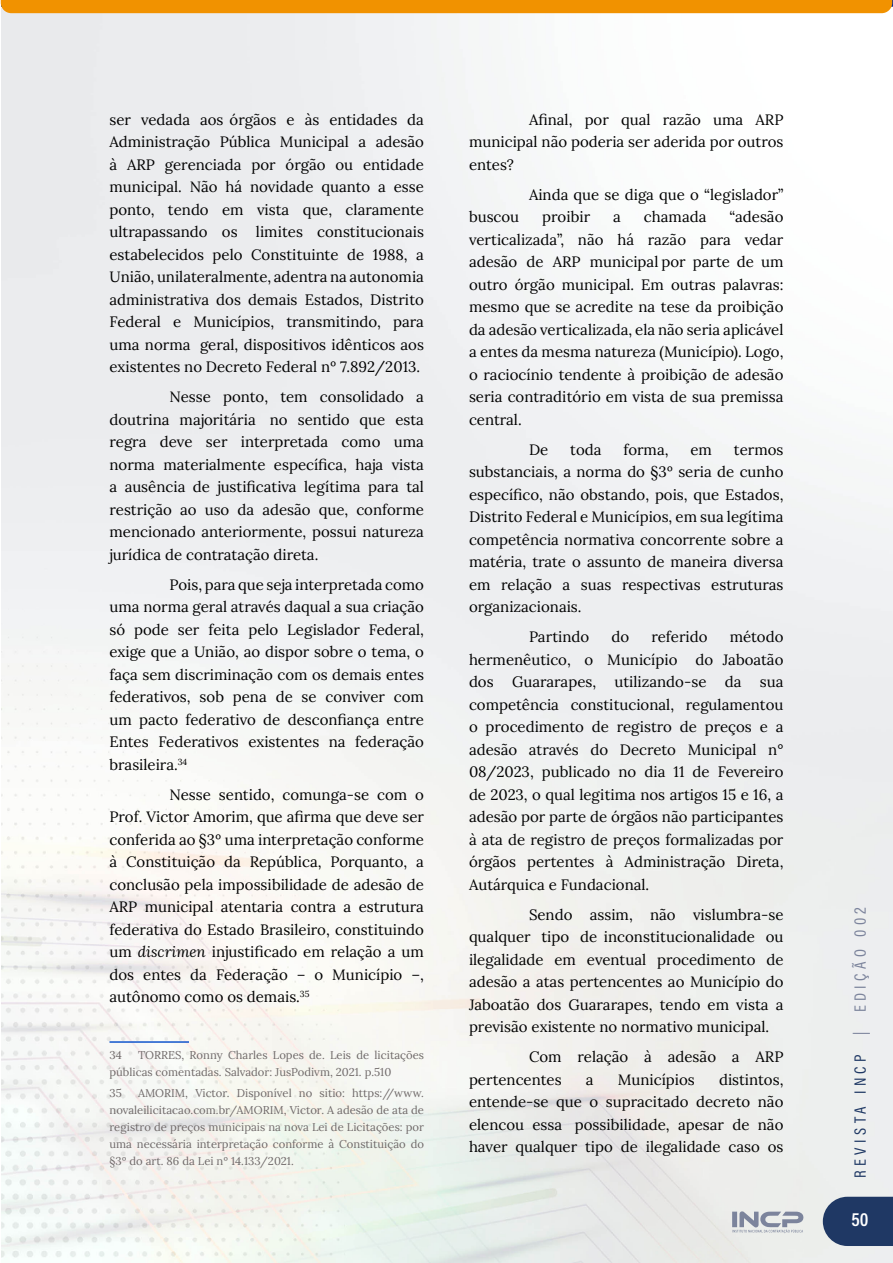
<style>
.page{position:relative;width:893px;height:1263px;background:#fff}
.page>*{position:absolute;margin:0;border:0;box-sizing:border-box;transform-origin:0 0}
.t1{font:19.35px "Acumin Variable Concept";color:#fff}
.t2{font:16.5px "Acumin Variable Concept";letter-spacing:.265em;color:#1f3864}
.t3{font:15px/22.5px "Lora";color:#000;text-align:justify}
.t4{font:11.25px/16.8px "Lora";color:#6f6969}
.s1{font-style:italic}
.s2{color:#7c849c}
</style>
<div class="page">
<img style="left:1px;top:0;width:892px;height:1263px">
<svg style="left:823px;top:1197px;width:70px;height:49px;background:#2d456d"></svg>
<div style="left:1px;top:0;width:891px;height:13px;background:#f19200"></div>
<svg style="left:732px;top:1211px;width:72px;height:22px;background:#babec7"></svg>
<hr style="left:110px;top:1041px;width:79px;height:2px;background:#15c">
<p class="t3" style="left:110px;top:107px;width:316px">ser vedada aos órgãos e às entidades da Administração Pública Municipal a adesão à ARP gerenciada por órgão ou entidade municipal. Não há novidade quanto a esse ponto, tendo em vista que, claramente ultrapassando os limites constitucionais estabelecidos pelo Constituinte de 1988, a União, unilateralmente, adentra na autonomia administrativa dos demais Estados, Distrito Federal e Municípios, transmitindo, para uma norma geral, dispositivos idênticos aos existentes no Decreto Federal nº 7.892/2013.</p>
<p class="t3" style="left:110px;top:385px;width:316px;text-indent:60px">Nesse ponto, tem consolidado a doutrina majoritária no sentido que esta regra deve ser interpretada como uma norma materialmente específica, haja vista a ausência de justificativa legítima para tal restrição ao uso da adesão que, conforme mencionado anteriormente, possui natureza jurídica de contratação direta.</p>
<p class="t3" style="left:110px;top:572px;width:316px;text-indent:60px">Pois, para que seja interpretada como uma norma geral através da qual a sua criação só pode ser feita pelo Legislador Federal, exige que a União, ao dispor sobre o tema, o faça sem discriminação com os demais entes federativos, sob pena de se conviver com um pacto federativo de desconfiança entre Entes Federativos existentes na federação brasileira.<sup>34</sup></p>
<p class="t3" style="left:110px;top:782px;width:316px;text-indent:60px">Nesse sentido, comunga-se com o Prof. Victor Amorim, que afirma que deve ser conferida ao §3º uma interpretação conforme à Constituição da República, Porquanto, a conclusão pela impossibilidade de adesão de ARP municipal atentaria contra a estrutura federativa do Estado Brasileiro, constituindo um <span class="s1">discrimen</span> injustificado em relação a um dos entes da Federação – o Município –, autônomo como os demais.<sup>35</sup></p>
<p class="t4" style="left:110px;top:1046px;width:316px;text-indent:28px">TORRES, Ronny Charles Lopes de. Leis de licitações públicas comentadas. Salvador: JusPodivm, 2021. p.510</p>
<p class="t4" style="left:110px;top:1084px;width:14px">35</p>
<p class="t4" style="left:110px;top:1046px;width:14px">34</p>
<p class="t4" style="left:110px;top:1084px;width:316px;text-align:justify;text-indent:28px">AMORIM, Victor. Disponível no sitio: https://www. novaleilicitacao.com.br/AMORIM, Victor. A adesão de ata de registro de preços municipais na nova Lei de Licitações: por uma necessária interpretação conforme à Constituição do §3º do art. 86 da Lei nº 14.133/2021.</p>
<p class="t3" style="left:469px;top:107px;width:316px;text-indent:60px">Afinal, por qual razão uma ARP municipal não poderia ser aderida por outros entes?</p>
<p class="t3" style="left:529px;top:182px;width:256px">Ainda que se diga que o “legislador”</p>
<p class="t3" style="left:469px;top:205px;width:52px">buscou</p>
<p class="t3" style="left:542px;top:205px;width:50px">proibir</p>
<p class="t3" style="left:613px;top:205px;width:9px">a</p>
<p class="t3" style="left:644px;top:205px;width:64px">chamada</p>
<p class="t3" style="left:469px;top:205px;width:316px;text-indent:261px">“adesão verticalizada”, não há razão para vedar adesão de ARP municipal por parte de um outro órgão municipal. Em outras palavras: mesmo que se acredite na tese da proibição da adesão verticalizada, ela não seria aplicável a entes da mesma natureza (Município). Logo, o raciocínio tendente à proibição de adesão seria contraditório em vista de sua premissa central.</p>
<p class="t3" style="left:529px;top:437px;width:21px">De</p>
<p class="t3" style="left:570px;top:437px;width:33px">toda</p>
<p class="t3" style="left:623px;top:437px;width:47px">forma,</p>
<p class="t3" style="left:690px;top:437px;width:23px">em</p>
<p class="t3" style="left:469px;top:437px;width:316px;text-indent:265px">termos substanciais, a norma do §3º seria de cunho específico, não obstando, pois, que Estados, Distrito Federal e Municípios, em sua legítima competência normativa concorrente sobre a matéria, trate o assunto de maneira diversa em relação a suas respectivas estruturas organizacionais.</p>
<p class="t3" style="left:529px;top:625px;width:62px">Partindo</p>
<p class="t3" style="left:611px;top:625px;width:19px">do</p>
<p class="t3" style="left:651px;top:625px;width:58px">referido</p>
<p class="t3" style="left:469px;top:625px;width:316px;text-indent:261px">método hermenêutico, o Município do Jaboatão dos Guararapes, utilizando-se da sua competência constitucional, regulamentou o procedimento de registro de preços e a adesão através do Decreto Municipal n° 08/2023, publicado no dia 11 de Fevereiro de 2023, o qual legitima nos artigos 15 e 16, a adesão por parte de órgãos não participantes à ata de registro de preços formalizadas por órgãos pertentes à Administração Direta, Autárquica e Fundacional.</p>
<p class="t3" style="left:469px;top:902px;width:316px;text-indent:60px">Sendo assim, não vislumbra-se qualquer tipo de inconstitucionalidade ou ilegalidade em eventual procedimento de adesão a atas pertencentes ao Município do Jaboatão dos Guararapes, tendo em vista a previsão existente no normativo municipal.</p>
<p class="t3" style="left:469px;top:1045px;width:316px;text-indent:60px">Com relação à adesão a ARP pertencentes</p>
<p class="t3" style="left:586px;top:1067px;width:9px">a</p>
<p class="t3" style="left:618px;top:1067px;width:79px">Municípios</p>
<p class="t3" style="left:469px;top:1067px;width:316px;text-indent:250px">distintos, entende-se que o supracitado decreto não elencou essa possibilidade, apesar de não haver qualquer tipo de ilegalidade caso os</p>
<p class="t2" style="left:849px;top:1178px;width:272px;rotate:-90deg">REVISTA INCP <span class="s2">| EDIÇÃO 002</span></p>
<p class="t1" style="left:851px;top:1205px;width:19px">50</p>
</div>
